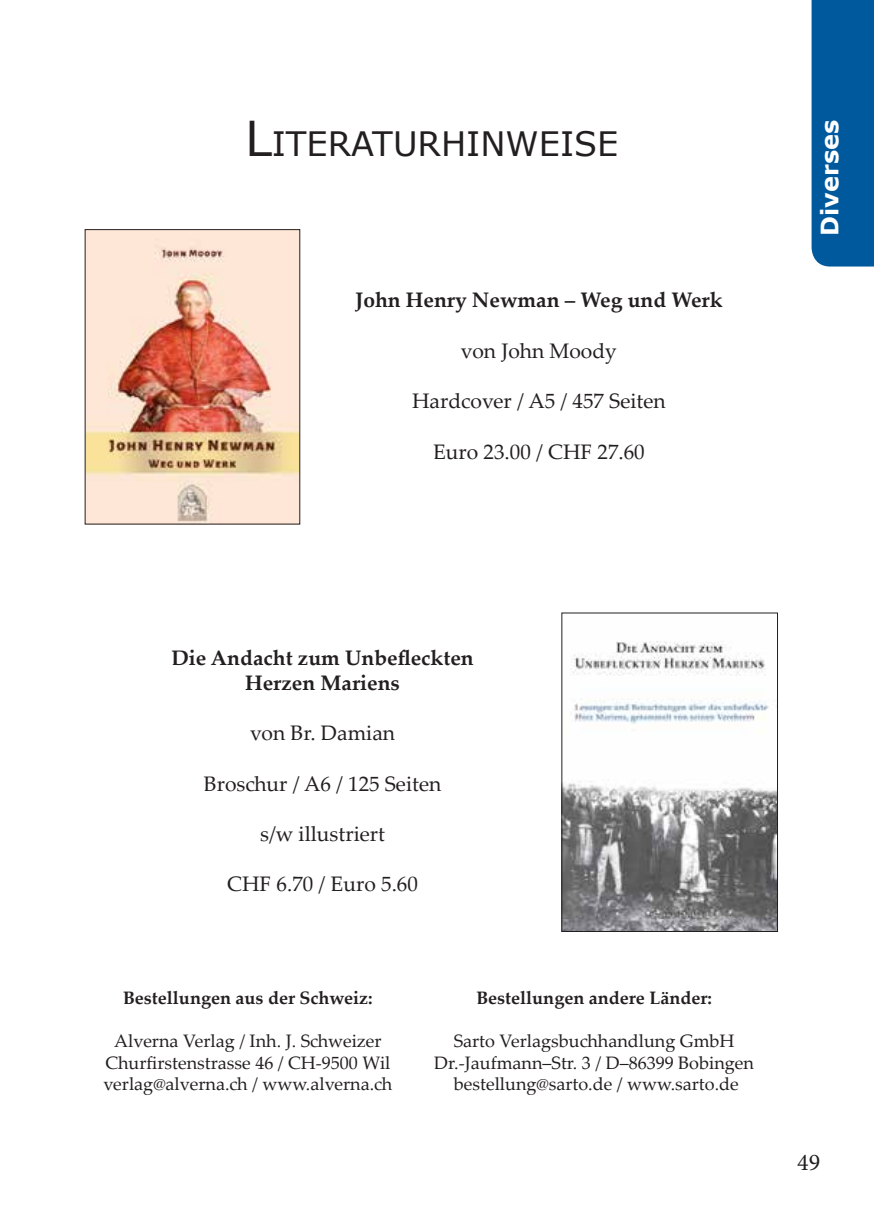
<style>
.page{position:relative;width:874px;height:1225px;background:#fff}
.page>*{position:absolute;margin:0;border:0;box-sizing:border-box;transform-origin:0 0}
.t1{font:33.6px "Verdana";color:#231f20}
.t2{font:700 24px "Verdana";color:#fff}
.t3{font:24px "Minion Pro";color:#231f20}
.t4{font:21px "Palatino Linotype";color:#231f20}
.t5{font:700 21px/25.2px "Palatino Linotype";color:#231f20;text-align:center}
.t6{font:18px/21.6px "Palatino Linotype";color:#231f20;text-align:center}
.t7{font:700 18px "Palatino Linotype";color:#231f20}
.s1{font-size:48px}
</style>
<div class="page">
<div style="left:811px;top:0;width:62px;height:266px;background:#00599d"></div>
<img style="left:87px;top:231px;width:211px;height:291px">
<img style="left:563px;top:641px;width:212px;height:289px">
<div style="left:561px;top:612px;width:216px;height:320px;border:1px solid #231f20"></div>
<h1 class="t1" style="left:245px;top:123px;width:375px"><span class="s1">L</span>ITERATURHINWEISE</h1>
<p class="t5" style="left:355px;top:287px;width:369px">John Henry Newman – Weg und Werk</p>
<p class="t4" style="left:460px;top:336px;width:157px">von John Moody</p>
<p class="t4" style="left:412px;top:386px;width:255px">Hardcover / A5 / 457 Seiten</p>
<p class="t4" style="left:433px;top:436px;width:213px">Euro 23.00 / CHF 27.60</p>
<h2 class="t2" style="left:813px;top:236px;width:117px;rotate:-90deg">Diverses</h2>
<p class="t5" style="left:171px;top:644px;width:303px">Die Andacht zum Unbefleckten<br>Herzen Mariens</p>
<p class="t4" style="left:250px;top:718px;width:146px">von Br. Damian</p>
<p class="t4" style="left:204px;top:768px;width:239px">Broschur / A6 / 125 Seiten</p>
<p class="t4" style="left:260px;top:819px;width:126px">s/w illustriert</p>
<p class="t4" style="left:227px;top:869px;width:192px">CHF 6.70 / Euro 5.60</p>
<p class="t7" style="left:123px;top:985px;width:251px">Bestellungen aus der Schweiz:</p>
<p class="t6" style="left:103px;top:1029px;width:290px">Alverna Verlag / Inh. J. Schweizer<br>Churfirstenstrasse 46 / CH-9500 Wil verlag@alverna.ch / www.alverna.ch</p>
<p class="t7" style="left:476px;top:985px;width:237px">Bestellungen andere Länder:</p>
<p class="t6" style="left:434px;top:1029px;width:321px">Sarto Verlagsbuchhandlung GmbH<br>Dr.-Jaufmann–Str. 3 / D–86399 Bobingen bestellung@sarto.de / www.sarto.de</p>
<h2 class="t3" style="left:796px;top:1145px;width:25px">49</h2>
</div>
